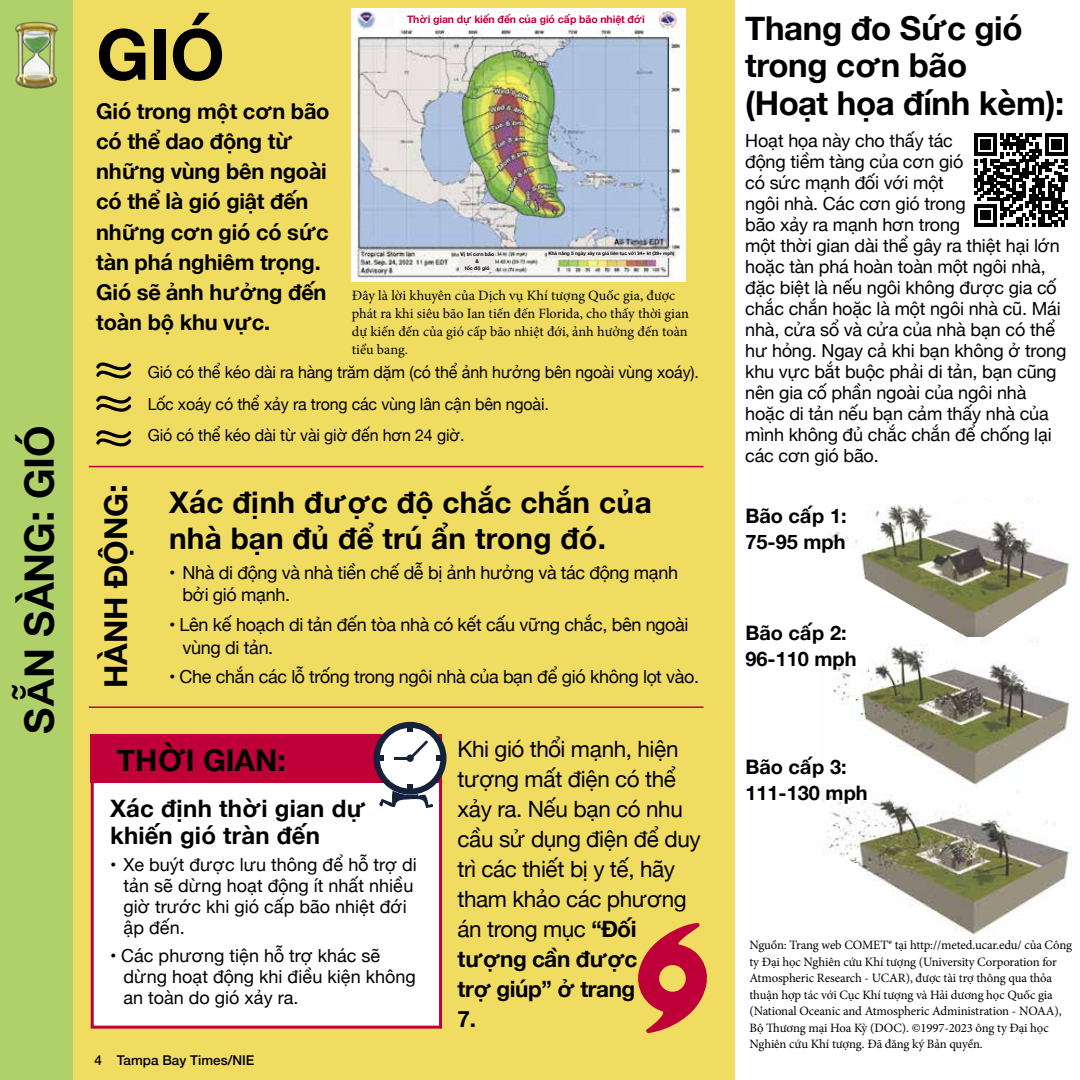
<style>
.page{position:relative;width:1080px;height:1080px;background:#fff}
.page>*{position:absolute;margin:0;border:0;box-sizing:border-box;transform-origin:0 0}
.t1{font:700 70.05px "Qbjjcf Helvetica Neue";color:#000}
.t2{font:700 40.5px "Qbjjcf Helvetica Neue";color:#000}
.t3{font:700 33px/37.5px "Qbjjcf Helvetica Neue";letter-spacing:-.01em;color:#000}
.t4{font:700 31.5px "Qbjjcf Helvetica Neue";color:#000}
.t5{font:700 30px "Qbjjcf Helvetica Neue";color:#000}
.t6{font:700 29.7px/35.7px "Qbjjcf Helvetica Neue";letter-spacing:.01em;color:#000}
.t7{font:700 24px/27px "Qbjjcf Helvetica Neue";letter-spacing:.01em;color:#000}
.t8{font:22.5px/30px "Tgpjmt Helvetica Neue";letter-spacing:-.02em;color:#000}
.t9{font:700 21.75px/30.2px "Qbjjcf Helvetica Neue";letter-spacing:-.01em;color:#000}
.t10{font:700 19.95px/25.7px "Qbjjcf Helvetica Neue";color:#000}
.t11{font:18px/21px "Tgpjmt Helvetica Neue";letter-spacing:-.01em;color:#000}
.t12{font:16.5px "Tgpjmt Helvetica Neue";letter-spacing:-.01em;color:#000}
.t13{font:14.25px/18px "Ptgvtv Minion Pro";color:#000}
.t14{font:500 13.5px "Hfjfsm Helvetica Neue";color:#000}
.t15{font:12.75px/16.5px "Ptgvtv Minion Pro";letter-spacing:-.01em;color:#000}
.t16{font:700 10.5px "Qbjjcf Helvetica Neue";letter-spacing:-.01em;color:#bf0038}
.t17{font:700 5.1px/7.2px "Qbjjcf Helvetica Neue";color:#000;text-align:center}
.t18{font:700 4.8px "Qbjjcf Helvetica Neue";color:#000}
.s1{font-family:"Qbjjcf Helvetica Neue";font-weight:700}
</style>
<div class="page">
<div style="left:0;top:0;width:73px;height:1080px;background:#b0d16a"></div>
<div style="left:73px;top:0;width:661px;height:1080px;background:#f1dc62"></div>
<div style="left:91px;top:735px;width:351px;height:294px;background:#fff;border:3px solid #bf0038"></div>
<div style="left:352px;top:9px;width:334px;height:273px;background:#fff"></div>
<img style="left:355px;top:11px;width:327px;height:268px">
<div style="left:460px;top:251px;width:35px;height:21px;background:#eceae9"></div>
<div style="left:547px;top:251px;width:129px;height:7px;background:#eceae9"></div>
<hr style="left:89px;top:706px;width:615px;height:2px;background:#bf0038">
<hr style="left:89px;top:466px;width:615px;height:1px;background:#bf0038">
<div style="left:394px;top:13px;width:264px;height:14px;background:#fff"></div>
<img style="left:823px;top:790px;width:246px;height:146px">
<img style="left:830px;top:499px;width:239px;height:139px">
<img style="left:833px;top:638px;width:237px;height:147px">
<img style="left:15px;top:21px;width:43px;height:68px">
<svg style="left:96px;top:362px;width:36px;height:17px"></svg>
<svg style="left:96px;top:395px;width:36px;height:17px"></svg>
<svg style="left:96px;top:430px;width:36px;height:17px"></svg>
<svg style="left:974px;top:133px;width:94px;height:94px"></svg>
<hr style="left:1064px;top:207px;width:4px;height:13px;background:#000">
<div style="left:91px;top:735px;width:351px;height:48px;background:#bf0038"></div>
<svg style="left:374px;top:722px;width:73px;height:73px"></svg>
<div style="left:380px;top:728px;width:60px;height:61px;background:#fff;border-radius:50%"></div>
<div style="left:408px;top:724px;width:5px;height:8px;background:#14233b"></div>
<svg style="left:379px;top:785px;width:54px;height:23px"></svg>
<div style="left:376px;top:756px;width:8px;height:5px;background:#14233b"></div>
<div style="left:436px;top:756px;width:8px;height:5px;background:#14233b"></div>
<svg style="left:406px;top:755px;width:8px;height:7px"></svg>
<hr style="left:394px;top:757px;width:16px;height:3px;background:#14233b">
<svg style="left:409px;top:740px;width:19px;height:20px"></svg>
<svg style="left:638px;top:923px;width:69px;height:110px"></svg>
<h2 class="t2" style="left:8px;top:734px;width:310px;rotate:-90deg">SẴN SÀNG: GIÓ</h2>
<h3 class="t1" style="left:96px;top:0;width:130px">GIÓ</h3>
<p class="t9" style="left:96px;top:97px;width:235px">Gió trong một cơn bão có thể dao động từ những vùng bên ngoài có thể là gió giật đến những cơn gió có sức tàn phá nghiêm trọng.<br>Gió sẽ ảnh hưởng đến toàn bộ khu vực.</p>
<p class="t16" style="left:407px;top:11px;width:239px">Thời gian dự kiến đến của gió cấp bão nhiệt đới</p>
<p class="t17" style="left:461px;top:250px;width:35px">Vị trí cơn bão</p>
<p class="t18" style="left:548px;top:250px;width:128px">Khả năng 5 ngày xảy ra gió liên tục với 34+ kt (39+ mph)</p>
<p class="t17" style="left:465px;top:258px;width:26px">&amp;<br>tốc độ gió</p>
<p class="t13" style="left:352px;top:286px;width:339px">Đây là lời khuyên của Dịch vụ Khí tượng Quốc gia, được phát ra khi siêu bão Ian tiến đến Florida, cho thấy thời gian dự kiến đến của gió cấp bão nhiệt đới, ảnh hưởng đến toàn tiểu bang.</p>
<p class="t12" style="left:148px;top:360px;width:553px">Gió có thể kéo dài ra hàng trăm dặm (có thể ảnh hưởng bên ngoài vùng xoáy).</p>
<p class="t12" style="left:148px;top:392px;width:403px">Lốc xoáy có thể xảy ra trong các vùng lân cận bên ngoài.</p>
<p class="t12" style="left:148px;top:423px;width:318px">Gió có thể kéo dài từ vài giờ đến hơn 24 giờ.</p>
<h4 class="t4" style="left:91px;top:688px;width:206px;rotate:-90deg">HÀNH ĐỘNG:</h4>
<p class="t6" style="left:169px;top:486px;width:484px">Xác định được độ chắc chắn của nhà bạn đủ để trú ẩn trong đó.</p>
<p class="t11" style="left:183px;top:562px;width:497px;line-height:22.5px;text-indent:-14px">• Nhà di động và nhà tiền chế dễ bị ảnh hưởng và tác động mạnh bởi gió mạnh.</p>
<p class="t11" style="left:183px;top:614px;width:507px;line-height:22.5px;text-indent:-14px">• Lên kế hoạch di tản đến tòa nhà có kết cấu vững chắc, bên ngoài vùng di tản.</p>
<p class="t11" style="left:169px;top:668px;width:532px">• Che chắn các lỗ trống trong ngôi nhà của bạn để gió không lọt vào.</p>
<h4 class="t5" style="left:117px;top:737px;width:170px">THỜI GIAN:</h4>
<h5 class="t7" style="left:110px;top:795px;width:257px">Xác định thời gian dự khiến gió tràn đến</h5>
<p class="t11" style="left:124px;top:856px;width:295px;text-indent:-14px">• Xe buýt được lưu thông để hỗ trợ di tản sẽ dừng hoạt động ít nhất nhiều giờ trước khi gió cấp bão nhiệt đới ập đến.</p>
<p class="t11" style="left:124px;top:946px;width:294px;text-indent:-14px">• Các phương tiện hỗ trợ khác sẽ dừng hoạt động khi điều kiện không an toàn do gió xảy ra.</p>
<p class="t14" style="left:94px;top:1049px;width:161px">4 Tampa Bay Times/NIE</p>
<p class="t8" style="left:458px;top:735px;width:245px">Khi gió thổi mạnh, hiện tượng mất điện có thể xảy ra. Nếu bạn có nhu cầu sử dụng điện để duy trì các thiết bị y tế, hãy tham khảo các phương án trong mục <span class="s1">“Đối tượng cần được<br>trợ giúp” ở trang<br>7.</span></p>
<h4 class="t3" style="left:745px;top:10px;width:321px">Thang đo Sức gió trong cơn bão<br>(Hoạt họa đính kèm):</h4>
<p class="t11" style="left:745px;top:131px;width:323px">Hoạt họa này cho thấy tác<br>động tiềm tàng của cơn gió<br>có sức mạnh đối với một<br>ngôi nhà. Các cơn gió trong<br>bão xảy ra mạnh hơn trong<br>một thời gian dài thể gây ra thiệt hại lớn hoặc tàn phá hoàn toàn một ngôi nhà, đặc biệt là nếu ngôi không được gia cố chắc chắn hoặc là một ngôi nhà cũ. Mái nhà, cửa sổ và cửa của nhà bạn có thể hư hỏng. Ngay cả khi bạn không ở trong khu vực bắt buộc phải di tản, bạn cũng nên gia cố phần ngoài của ngôi nhà hoặc di tản nếu bạn cảm thấy nhà của mình không đủ chắc chắn để chống lại các cơn gió bão.</p>
<p class="t10" style="left:745px;top:504px;width:103px">Bão cấp 1:<br>75-95 mph</p>
<p class="t10" style="left:745px;top:621px;width:113px">Bão cấp 2:<br>96-110 mph</p>
<p class="t10" style="left:745px;top:755px;width:124px">Bão cấp 3:<br>111-130 mph</p>
<p class="t15" style="left:749px;top:937px;width:324px">Nguồn: Trang web COMET® tại http://meted.ucar.edu/ của Công ty Đại học Nghiên cứu Khí tượng (University Corporation for Atmospheric Research - UCAR), được tài trợ thông qua thỏa thuận hợp tác với Cục Khí tượng và Hải dương học Quốc gia (National Oceanic and Atmospheric Administration - NOAA), Bộ Tương mại Hoa Kỳ (DOC). ©1997-2023 ông ty Đại học Nghiên cứu Khí tượng. Đã đăng ký Bản quyền.</p>
</div>
